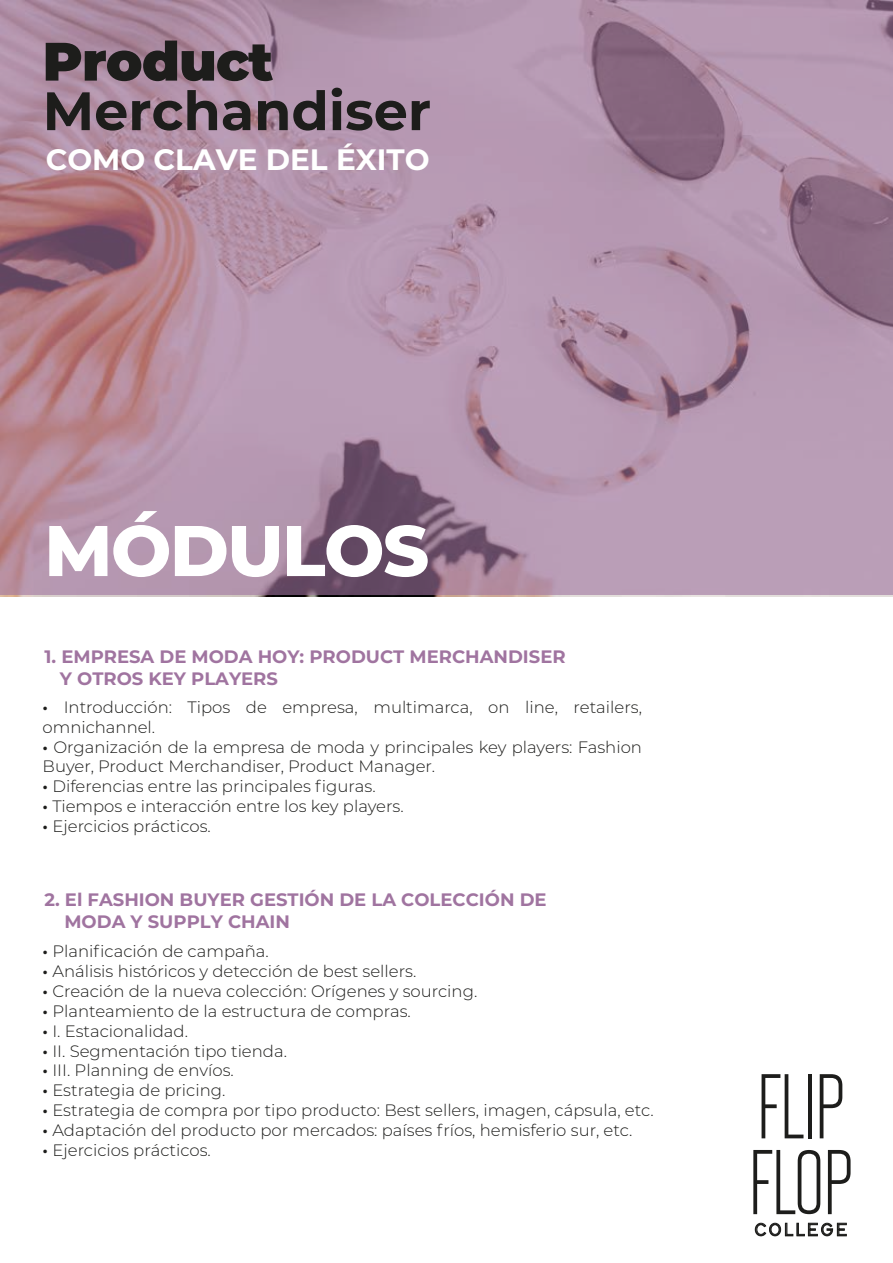
<style>
.page{position:relative;width:893px;height:1263px;background:#fff}
.page>*{position:absolute;margin:0;border:0;box-sizing:border-box;transform-origin:0 0}
.t1{font:800 71.55px "Montserrat";letter-spacing:-.02em;color:#fff}
.t2{font:700 54px "Montserrat";color:#1d1d1b}
.t3{font:900 54px "Montserrat";letter-spacing:-.015em;color:#1d1d1b}
.t4{font:700 29.55px "Montserrat";color:#fff}
.t5{font:700 18.6px "Adam";letter-spacing:.1em;color:#1d1d1b}
.t6{font:700 18px/21.6px "Montserrat";color:#a074a0}
.t7{font:300 16.5px/19.8px "Montserrat";color:#1d1d1b}
.s1{font-weight:600}
</style>
<div class="page">
<svg style="left:0;top:0;width:893px;height:594px;background:#af8ea5"></svg>
<svg style="left:761px;top:1074px;width:42px;height:64px"></svg>
<hr style="left:808px;top:1074px;width:4px;height:64px;background:#1d1d1b">
<svg style="left:820px;top:1074px;width:22px;height:64px"></svg>
<svg style="left:753px;top:1150px;width:67px;height:64px"></svg>
<svg style="left:828px;top:1150px;width:22px;height:64px"></svg>
<svg style="left:755px;top:1223px;width:92px;height:13px"></svg>
<h2 class="t3" style="left:43px;top:21px;width:232px">Product</h2>
<h2 class="t2" style="left:43px;top:72px;width:390px">Merchandiser</h2>
<h3 class="t4" style="left:46px;top:138px;width:385px">COMO CLAVE DEL ÉXITO</h3>
<h1 class="t1" style="left:44px;top:498px;width:386px">MÓDULOS</h1>
<p class="t6" style="left:60px;top:645px;width:507px;text-indent:-15px">1. EMPRESA DE MODA HOY: PRODUCT MERCHANDISER<br>Y OTROS KEY PLAYERS</p>
<p class="t7" style="left:43px;top:697px;width:601px"><span class="s1">•</span> Introducción: Tipos de empresa, multimarca, on line, retailers, omnichannel.</p>
<p class="t7" style="left:43px;top:736px;width:601px"><span class="s1">•</span> Organización de la empresa de moda y principales key players: Fashion<br>Buyer, Product Merchandiser, Product Manager.</p>
<p class="t7" style="left:43px;top:776px;width:335px"><span class="s1">•</span> Diferencias entre las principales figuras.</p>
<p class="t7" style="left:43px;top:796px;width:363px"><span class="s1">•</span> Tiempos e interacción entre los key players.</p>
<p class="t7" style="left:43px;top:815px;width:170px"><span class="s1">•</span> Ejercicios prácticos.</p>
<p class="t6" style="left:64px;top:888px;width:484px;text-indent:-20px">2. El FASHION BUYER GESTIÓN DE LA COLECCIÓN DE<br>MODA Y SUPPLY CHAIN</p>
<p class="t7" style="left:43px;top:941px;width:228px"><span class="s1">•</span> Planificación de campaña.</p>
<p class="t7" style="left:43px;top:961px;width:375px"><span class="s1">•</span> Análisis históricos y detección de best sellers.</p>
<p class="t7" style="left:43px;top:981px;width:436px"><span class="s1">•</span> Creación de la nueva colección: Orígenes y sourcing.</p>
<p class="t7" style="left:43px;top:1000px;width:370px"><span class="s1">•</span> Planteamiento de la estructura de compras.</p>
<p class="t7" style="left:43px;top:1020px;width:147px"><span class="s1">•</span> I. Estacionalidad.</p>
<p class="t7" style="left:43px;top:1040px;width:246px"><span class="s1">•</span> II. Segmentación tipo tienda.</p>
<p class="t7" style="left:43px;top:1060px;width:193px"><span class="s1">•</span> III. Planning de envíos.</p>
<p class="t7" style="left:43px;top:1080px;width:184px"><span class="s1">•</span> Estrategia de pricing.</p>
<p class="t7" style="left:43px;top:1099px;width:613px"><span class="s1">•</span> Estrategia de compra por tipo producto: Best sellers, imagen, cápsula, etc.</p>
<p class="t7" style="left:43px;top:1119px;width:591px"><span class="s1">•</span> Adaptación del producto por mercados: países fríos, hemisferio sur, etc.</p>
<p class="t7" style="left:43px;top:1139px;width:170px"><span class="s1">•</span> Ejercicios prácticos.</p>
<p class="t5" style="left:755px;top:1221px;width:94px">COLLEGE</p>
</div>
